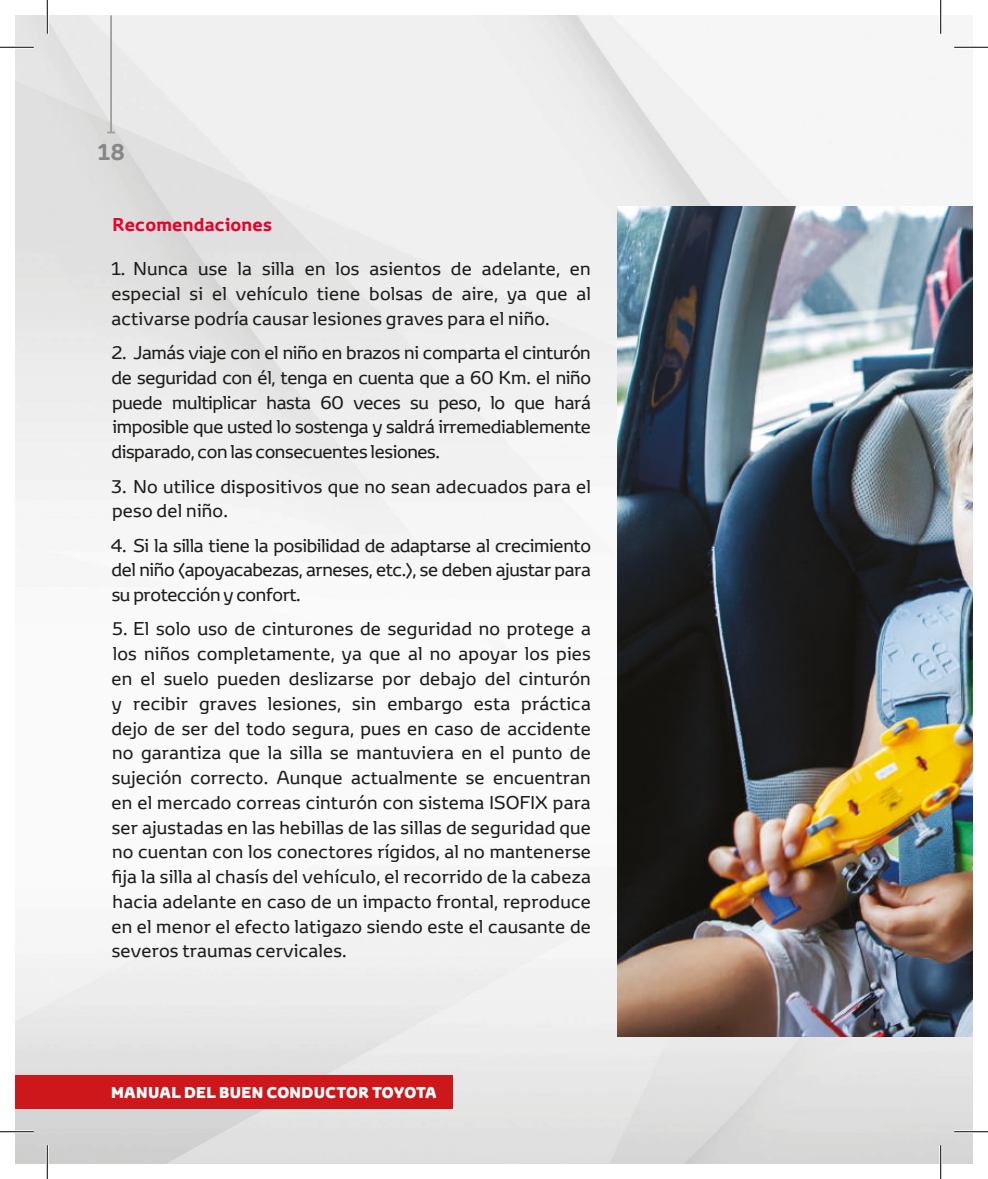
<style>
.page{position:relative;width:988px;height:1179px;background:#fff}
.page>*{position:absolute;margin:0;border:0;box-sizing:border-box;transform-origin:0 0}
.t1{font:700 22.5px "Toyota Display";color:#878787}
.t2{font:18px/24.8px "Toyota Display";letter-spacing:.01em;color:#1d1d1b;text-align:justify}
.t3{font:700 18px "Toyota Display";letter-spacing:.01em;color:#e4042e}
.t4{font:800 15.3px "Toyota Display";letter-spacing:.025em;color:#fff}
</style>
<div class="page">
<img style="left:15px;top:15px;width:957px;height:1148px">
<div style="left:15px;top:1075px;width:437px;height:33px;background:#cd171a"></div>
<hr style="left:110px;top:15px;width:2px;height:118px;background:#9b9b9a">
<img style="left:617px;top:207px;width:355px;height:830px">
<hr style="left:0;top:46px;width:34px;height:3px;background:#fff">
<hr style="left:954px;top:46px;width:33px;height:3px;background:#fff">
<hr style="left:0;top:1130px;width:34px;height:3px;background:#fff">
<hr style="left:954px;top:1130px;width:33px;height:3px;background:#fff">
<hr style="left:46px;top:0;width:3px;height:34px;background:#fff">
<hr style="left:46px;top:1145px;width:3px;height:34px;background:#fff">
<hr style="left:939px;top:0;width:3px;height:34px;background:#fff">
<hr style="left:939px;top:1145px;width:3px;height:34px;background:#fff">
<hr style="left:0;top:47px;width:34px;height:1px;background:#000">
<hr style="left:954px;top:47px;width:33px;height:1px;background:#000">
<hr style="left:0;top:1131px;width:34px;height:1px;background:#000">
<hr style="left:954px;top:1131px;width:33px;height:1px;background:#000">
<hr style="left:47px;top:0;width:1px;height:34px;background:#000">
<hr style="left:47px;top:1145px;width:1px;height:34px;background:#000">
<hr style="left:940px;top:0;width:1px;height:34px;background:#000">
<hr style="left:940px;top:1145px;width:1px;height:34px;background:#000">
<p class="t1" style="left:97px;top:136px;width:29px">18</p>
<p class="t3" style="left:112px;top:213px;width:161px">Recomendaciones</p>
<p class="t2" style="left:111px;top:256px;width:481px">1. Nunca use la silla en los asientos de adelante, en especial si el vehículo tiene bolsas de aire, ya que al activarse podría causar lesiones graves para el niño.</p>
<p class="t2" style="left:111px;top:340px;width:481px">2. Jamás viaje con el niño en brazos ni comparta el cinturón de seguridad con él, tenga en cuenta que a 60 Km. el niño puede multiplicar hasta 60 veces su peso, lo que hará imposible que usted lo sostenga y saldrá irremediablemente disparado, con las consecuentes lesiones.</p>
<p class="t2" style="left:112px;top:473px;width:480px">3. No utilice dispositivos que no sean adecuados para el peso del niño.</p>
<p class="t2" style="left:111px;top:532px;width:481px">4. Si la silla tiene la posibilidad de adaptarse al crecimiento del niño (apoyacabezas, arneses, etc.), se deben ajustar para su protección y confort.</p>
<p class="t2" style="left:111px;top:616px;width:481px">5. El solo uso de cinturones de seguridad no protege a los niños completamente, ya que al no apoyar los pies en el suelo pueden deslizarse por debajo del cinturón y recibir graves lesiones, sin embargo esta práctica dejo de ser del todo segura, pues en caso de accidente no garantiza que la silla se mantuviera en el punto de sujeción correcto. Aunque actualmente se encuentran en el mercado correas cinturón con sistema ISOFIX para ser ajustadas en las hebillas de las sillas de seguridad que no cuentan con los conectores rígidos, al no mantenerse fija la silla al chasís del vehículo, el recorrido de la cabeza hacia adelante en caso de un impacto frontal, reproduce en el menor el efecto latigazo siendo este el causante de severos traumas cervicales.</p>
<p class="t4" style="left:111px;top:1082px;width:327px">MANUAL DEL BUEN CONDUCTOR TOYOTA</p>
</div>
